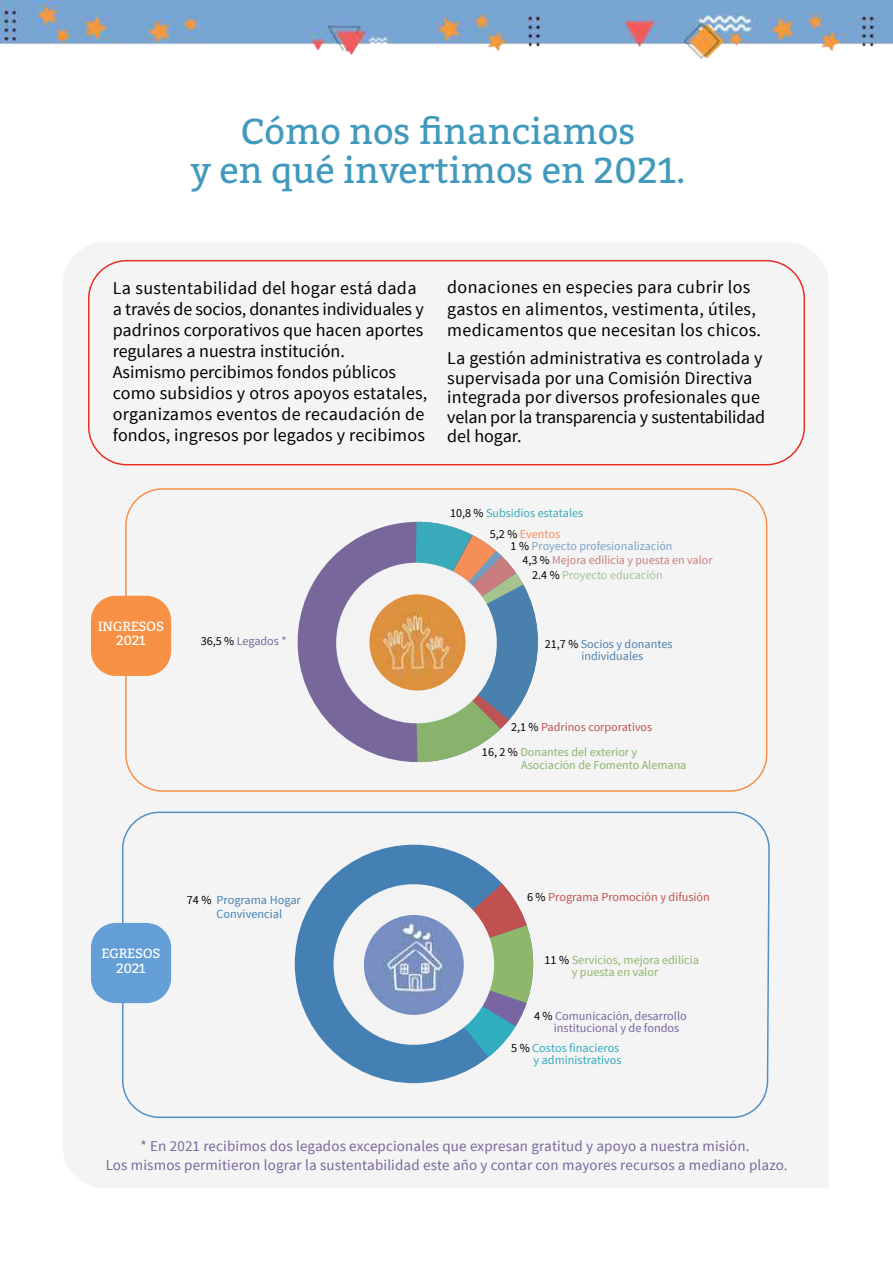
<style>
.page{position:relative;width:893px;height:1263px;background:#fff}
.page>*{position:absolute;margin:0;border:0;box-sizing:border-box;transform-origin:0 0}
.t1{font:36px/39px "Bitter";color:#4199bd;text-align:center}
.t2{font:18px/21px "Source Sans Pro";letter-spacing:.01em;color:#000}
.t3{font:15px/18px "Source Sans Pro";letter-spacing:.01em;color:#78679b;text-align:center}
.t4{font:13.35px/14.7px "Bitter";letter-spacing:-.025em;color:#fff;text-align:center}
.t5{font:12.3px/12.3px "Source Sans Pro";color:#7865a1}
.t6{font:12.3px/12.3px "Source Sans Pro";color:#8eb76b}
.t7{font:12.3px/12.3px "Source Sans Pro";color:#30adbf;text-align:right}
.t8{font:12.3px/14.4px "Source Sans Pro";color:#4480b4}
.t9{font:12.3px "Source Sans Pro";color:#c15051}
.t10{font:12.15px/25.8px "Source Sans Pro";color:#bc5455}
.t11{font:12.15px/20.4px "Source Sans Pro";color:#38aaba}
.t12{font:12.15px/12.1px "Source Sans Pro";color:#4a80ae}
.t13{font:12.15px "Source Sans Pro";color:#77a2c7}
.t14{font:12.15px "Source Sans Pro";color:#89b26c}
.t15{font:12.15px "Source Sans Pro";color:#a4c38f}
.t16{font:12.15px "Source Sans Pro";color:#78679b}
.t17{font:12px "Source Sans Pro";color:#ca7d7f}
.s1{color:#000}
.s2{color:#f68e5a}
.s3{color:#89b26c}
</style>
<div class="page">
<div style="left:63px;top:243px;width:766px;height:945px;background:#f4f4f4"></div>
<div style="left:121px;top:811px;width:649px;height:308px;background:#f4f4f4"></div>
<div style="left:125px;top:488px;width:642px;height:304px;border:2px solid #f79145;border-radius:37px"></div>
<div style="left:88px;top:260px;width:717px;height:205px;border:2px solid #e72f25;border-radius:38px"></div>
<div style="left:91px;top:596px;width:80px;height:80px;background:#f79145;border-radius:25px"></div>
<div style="left:91px;top:923px;width:80px;height:80px;background:#639fd6;border-radius:25px"></div>
<svg style="left:281px;top:522px;width:274px;height:257px;fill:#f4f4f4"></svg>
<svg style="left:325px;top:522px;width:227px;height:246px"></svg>
<img style="left:363px;top:594px;width:109px;height:103px">
<svg style="left:295px;top:845px;width:238px;height:238px;fill:#f4f4f4"></svg>
<svg style="left:324px;top:874px;width:209px;height:189px"></svg>
<img style="left:358px;top:915px;width:112px;height:106px">
<img style="left:0;top:0;width:893px;height:59px">
<h1 class="t1" style="left:190px;top:113px;width:497px">Cómo nos financiamos<br>y en qué invertimos en 2021.</h1>
<p class="t2" style="left:113px;top:277px;width:316px">La sustentabilidad del hogar está dada a través de socios, donantes individuales y padrinos corporativos que hacen aportes regulares a nuestra institución.<br>Asimismo percibimos fondos públicos como subsidios y otros apoyos estatales, organizamos eventos de recaudación de fondos, ingresos por legados y recibimos</p>
<p class="t2" style="left:447px;top:277px;width:315px">donaciones en especies para cubrir los gastos en alimentos, vestimenta, útiles, medicamentos que necesitan los chicos.</p>
<p class="t2" style="left:447px;top:349px;width:319px;line-height:19.5px">La gestión administrativa es controlada y supervisada por una Comisión Directiva integrada por diversos profesionales que velan por la transparencia y sustentabilidad del hogar.</p>
<p class="t4" style="left:98px;top:619px;width:68px">INGRESOS<br>2021</p>
<p class="t16" style="left:201px;top:633px;width:87px"><span class="s1">36,5 %</span> Legados *</p>
<p class="t11" style="left:490px;top:503px;width:95px;text-indent:-40px"><span class="s1">10,8 %</span> Subsidios estatales<br><span class="s1">5,2 %</span> <span class="s2">Eventos</span></p>
<p class="t13" style="left:511px;top:539px;width:163px"><span class="s1">1 %</span> Proyecto profesionalización</p>
<p class="t15" style="left:532px;top:568px;width:132px"><span class="s1">2.4 %</span> Proyecto educación</p>
<p class="t17" style="left:522px;top:552px;width:192px"><span class="s1">4,3 %</span> Mejora edilicia y puesta en valor</p>
<p class="t12" style="left:582px;top:638px;width:92px;text-indent:-37px"><span class="s1">21,7 %</span> Socios y donantes individuales</p>
<p class="t10" style="left:482px;top:714px;width:172px;text-indent:29px"><span class="s1">2,1 %</span> Padrinos corporativos<br><span class="s1">16, 2 %</span> <span class="s3">Donantes del exterior y</span></p>
<p class="t14" style="left:521px;top:757px;width:167px">Asociación de Fomento Alemana</p>
<p class="t4" style="left:101px;top:946px;width:61px">EGRESOS<br>2021</p>
<p class="t8" style="left:217px;top:893px;width:86px;text-indent:-30px"><span class="s1">74 %</span> Programa Hogar<br>Convivencial</p>
<p class="t9" style="left:527px;top:889px;width:184px"><span class="s1">6 %</span> Programa Promoción y difusión</p>
<p class="t6" style="left:572px;top:953px;width:129px;text-indent:-27px"><span class="s1">11 %</span> Servicios, mejora edilicia y puesta en valor</p>
<p class="t5" style="left:554px;top:1010px;width:134px;text-indent:-20px"><span class="s1">4 %</span> Comunicación, desarrollo institucional y de fondos</p>
<p class="t7" style="left:511px;top:1042px;width:112px"><span class="s1">5 %</span> Costos finacieros y administrativos</p>
<p class="t3" style="left:106px;top:1138px;width:683px">* En 2021 recibimos dos legados excepcionales que expresan gratitud y apoyo a nuestra misión.<br>Los mismos permitieron lograr la sustentabilidad este año y contar con mayores recursos a mediano plazo.</p>
</div>
